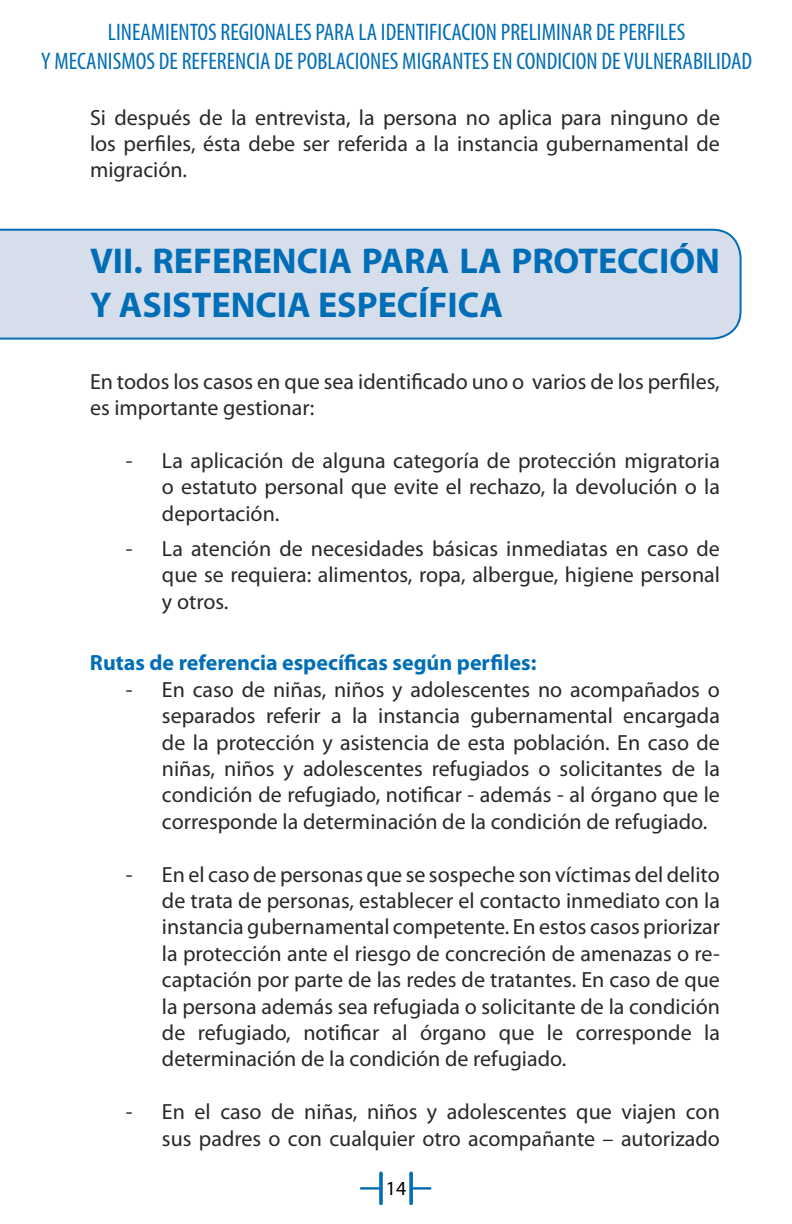
<style>
.page{position:relative;width:792px;height:1224px;background:#fff}
.page>*{position:absolute;margin:0;border:0;box-sizing:border-box;transform-origin:0 0}
.t1{font:700 36px/43.2px "Myriad Pro";color:#006eb7}
.t2{font:condensed 24px/28.8px "Myriad Pro";color:#006db6;text-align:center}
.t3{font:22px/26.4px "Myriad Pro";color:#292829;text-align:justify}
.t4{font:700 22px "Myriad Pro";color:#006eb7}
.t5{font:20px "Myriad Pro";color:#000}
</style>
<div class="page">
<div style="left:0;top:228px;width:742px;height:112px;background:#d6deeb"></div>
<svg style="left:379px;top:1173px;width:4px;height:30px"></svg>
<svg style="left:409px;top:1173px;width:4px;height:30px"></svg>
<hr style="left:411px;top:1187px;width:19px;height:3px;background:#006db6">
<hr style="left:361px;top:1187px;width:19px;height:3px;background:#006db6">
<p class="t2" style="left:41px;top:17px;width:713px">LINEAMIENTOS REGIONALES PARA LA IDENTIFICACION PRELIMINAR DE PERFILES<br>Y MECANISMOS DE REFERENCIA DE POBLACIONES MIGRANTES EN CONDICION DE VULNERABILIDAD</p>
<p class="t3" style="left:90px;top:104px;width:632px">Si después de la entrevista, la persona no aplica para ninguno de los perfiles, ésta debe ser referida a la instancia gubernamental de migración.</p>
<h1 class="t1" style="left:90px;top:238px;width:631px">VII. REFERENCIA PARA LA PROTECCIÓN<br>Y ASISTENCIA ESPECÍFICA</h1>
<p class="t3" style="left:90px;top:368px;width:631px">En todos los casos en que sea identificado uno o varios de los perfiles, es importante gestionar:</p>
<p class="t3" style="left:162px;top:447px;width:560px;text-indent:-36px">- La aplicación de alguna categoría de protección migratoria o estatuto personal que evite el rechazo, la devolución o la deportación.</p>
<p class="t3" style="left:162px;top:535px;width:560px;text-indent:-36px">- La atención de necesidades básicas inmediatas en caso de que se requiera: alimentos, ropa, albergue, higiene personal y otros.</p>
<p class="t4" style="left:90px;top:649px;width:448px">Rutas de referencia específicas según perfiles:</p>
<p class="t3" style="left:162px;top:676px;width:560px;text-indent:-36px">- En caso de niñas, niños y adolescentes no acompañados o separados referir a la instancia gubernamental encargada de la protección y asistencia de esta población. En caso de niñas, niños y adolescentes refugiados o solicitantes de la condición de refugiado, notificar - además - al órgano que le corresponde la determinación de la condición de refugiado.</p>
<p class="t3" style="left:162px;top:861px;width:560px;text-indent:-36px">- En el caso de personas que se sospeche son víctimas del delito de trata de personas, establecer el contacto inmediato con la instancia gubernamental competente. En estos casos priorizar la protección ante el riesgo de concreción de amenazas o re&shy;captación por parte de las redes de tratantes. En caso de que la persona además sea refugiada o solicitante de la condición de refugiado, notificar al órgano que le corresponde la determinación de la condición de refugiado.</p>
<p class="t3" style="left:126px;top:1098px;width:595px;text-align:right">- En el caso de niñas, niños y adolescentes que viajen con sus padres o con cualquier otro acompañante – autorizado</p>
<p class="t5" style="left:386px;top:1175px;width:22px">14</p>
</div>
